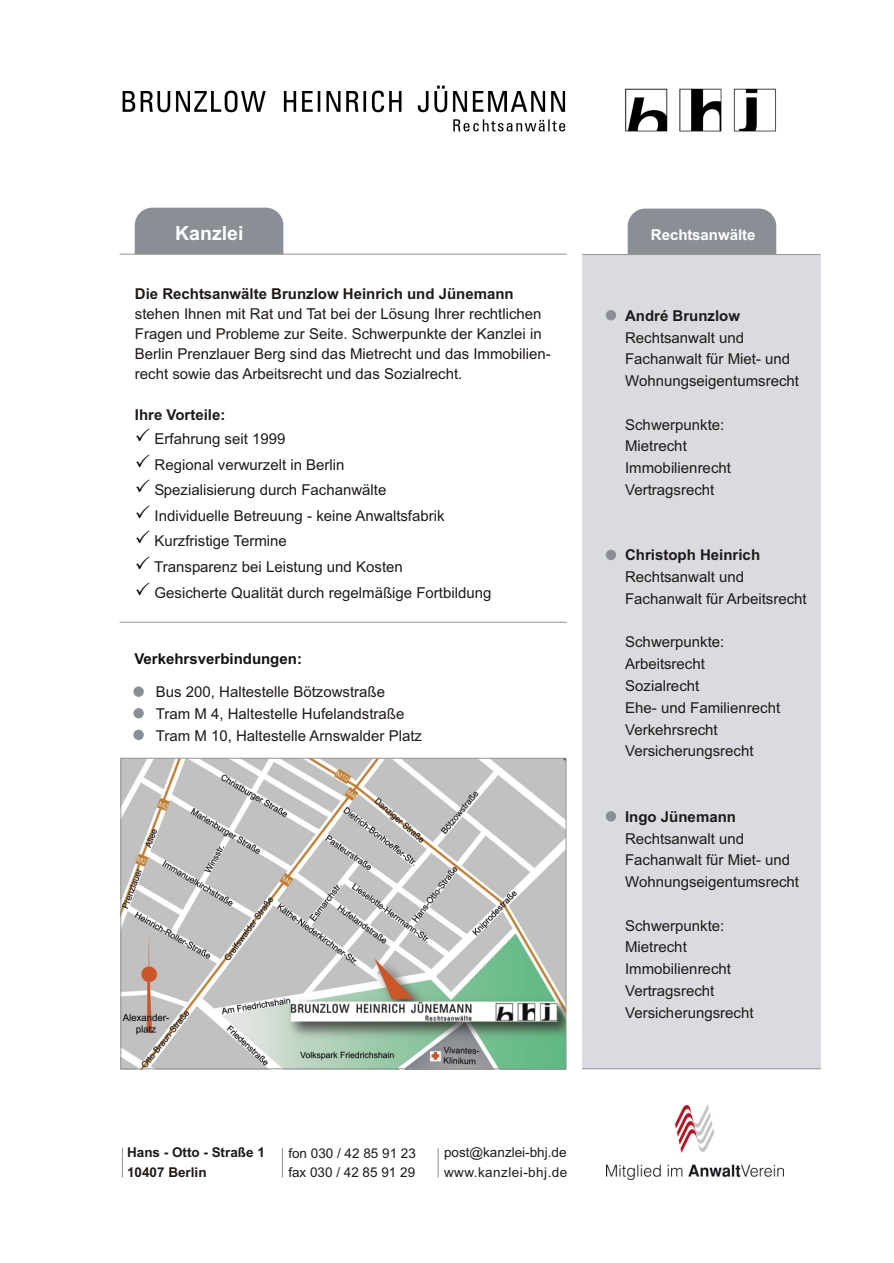
<style>
.page{position:relative;width:894px;height:1263px;background:#fff}
.page>*{position:absolute;margin:0;border:0;box-sizing:border-box;transform-origin:0 0}
.t1{font:700 19.5px "Arial";color:#fff}
.t2{font:15px/21.8px "Arial";color:#1f1a17}
.t3{font:700 15px "Arial";color:#1f1a17}
.t4{font:700 15px "Arial";color:#141417}
.t5{font:700 15px "Arial";color:#fff}
.t6{font:13.5px/19.6px "Arial";color:#1f1a17}
.t7{font:700 13.5px/19.6px "Arial";color:#1f1a17}
</style>
<div class="page">
<img style="left:122px;top:760px;width:442px;height:307px">
<div style="left:628px;top:209px;width:148px;height:45px;background:#8a8f96"></div>
<div style="left:582px;top:254px;width:239px;height:815px;background:#d9dbe0"></div>
<div style="left:135px;top:208px;width:148px;height:46px;background:#8a8f96"></div>
<hr style="left:582px;top:1068px;width:239px;height:1px;background:#969494">
<img style="left:606px;top:1105px;width:178px;height:75px">
<svg style="left:122px;top:1148px;width:1px;height:29px"></svg>
<div style="left:133px;top:686px;width:11px;height:11px;background:#8a8f96;border-radius:50%"></div>
<div style="left:606px;top:310px;width:10px;height:10px;background:#8a8f96;border-radius:50%"></div>
<div style="left:133px;top:708px;width:11px;height:10px;background:#8a8f96;border-radius:50%"></div>
<div style="left:133px;top:730px;width:11px;height:10px;background:#8a8f96;border-radius:50%"></div>
<hr style="left:583px;top:254px;width:237px;height:1px;background:#969494">
<div style="left:606px;top:550px;width:10px;height:10px;background:#8a8f96;border-radius:50%"></div>
<div style="left:606px;top:811px;width:10px;height:11px;background:#8a8f96;border-radius:50%"></div>
<svg style="left:282px;top:1148px;width:1px;height:29px"></svg>
<svg style="left:438px;top:1148px;width:1px;height:29px"></svg>
<hr style="left:120px;top:254px;width:447px;height:1px;background:#969494">
<hr style="left:120px;top:622px;width:447px;height:1px;background:#969494">
<img style="left:122px;top:85px;width:654px;height:47px">
<div style="left:120px;top:758px;width:446px;height:311px;border:1px solid #969494"></div>
<h1 class="t1" style="left:175px;top:225px;width:70px">Kanzlei</h1>
<p class="t3" style="left:135px;top:288px;width:380px">Die Rechtsanwälte Brunzlow Heinrich und Jünemann</p>
<p class="t2" style="left:135px;top:305px;width:417px;line-height:20.1px">stehen Ihnen mit Rat und Tat bei der Lösung Ihrer rechtlichen Fragen und Probleme zur Seite. Schwerpunkte der Kanzlei in Berlin Prenzlauer Berg sind das Mietrecht und das Immobilien&shy;recht sowie das Arbeitsrecht und das Sozialrecht.</p>
<p class="t3" style="left:135px;top:409px;width:92px">Ihre Vorteile:</p>
<p class="t2" style="left:154px;top:427px;width:339px;line-height:25.7px">Erfahrung seit 1999<br>Regional verwurzelt in Berlin<br>Spezialisierung durch Fachanwälte<br>Individuelle Betreuung - keine Anwaltsfabrik Kurzfristige Termine<br>Transparenz bei Leistung und Kosten<br>Gesicherte Qualität durch regelmäßige Fortbildung</p>
<p class="t4" style="left:134px;top:654px;width:169px">Verkehrsverbindungen:</p>
<p class="t2" style="left:156px;top:682px;width:268px">Bus 200, Haltestelle Bötzowstraße<br>Tram M 4, Haltestelle Hufelandstraße<br>Tram M 10, Haltestelle Arnswalder Platz</p>
<p class="t7" style="left:127px;top:1144px;width:139px">Hans - Otto - Straße 1<br>10407 Berlin</p>
<p class="t6" style="left:288px;top:1144px;width:129px">fon 030 / 42 85 91 23 fax 030 / 42 85 91 29</p>
<p class="t6" style="left:444px;top:1144px;width:125px">post@kanzlei-bhj.de www.kanzlei-bhj.de</p>
<p class="t5" style="left:651px;top:229px;width:106px">Rechtsanwälte</p>
<p class="t3" style="left:625px;top:310px;width:117px">André Brunzlow</p>
<p class="t2" style="left:625px;top:328px;width:175px">Rechtsanwalt und<br>Fachanwalt für Miet- und<br>Wohnungseigentumsrecht</p>
<p class="t2" style="left:625px;top:415px;width:107px">Schwerpunkte:<br>Mietrecht<br>Immobilienrecht<br>Vertragsrecht</p>
<p class="t3" style="left:625px;top:549px;width:137px">Christoph Heinrich</p>
<p class="t2" style="left:625px;top:567px;width:183px">Rechtsanwalt und<br>Fachanwalt für Arbeitsrecht</p>
<p class="t2" style="left:625px;top:633px;width:157px">Schwerpunkte:<br>Arbeitsrecht<br>Sozialrecht<br>Ehe- und Familienrecht<br>Verkehrsrecht<br>Versicherungsrecht</p>
<p class="t3" style="left:625px;top:811px;width:112px">Ingo Jünemann</p>
<p class="t2" style="left:625px;top:829px;width:175px">Rechtsanwalt und<br>Fachanwalt für Miet- und<br>Wohnungseigentumsrecht</p>
<p class="t2" style="left:625px;top:916px;width:130px">Schwerpunkte:<br>Mietrecht<br>Immobilienrecht<br>Vertragsrecht<br>Versicherungsrecht</p>
</div>
